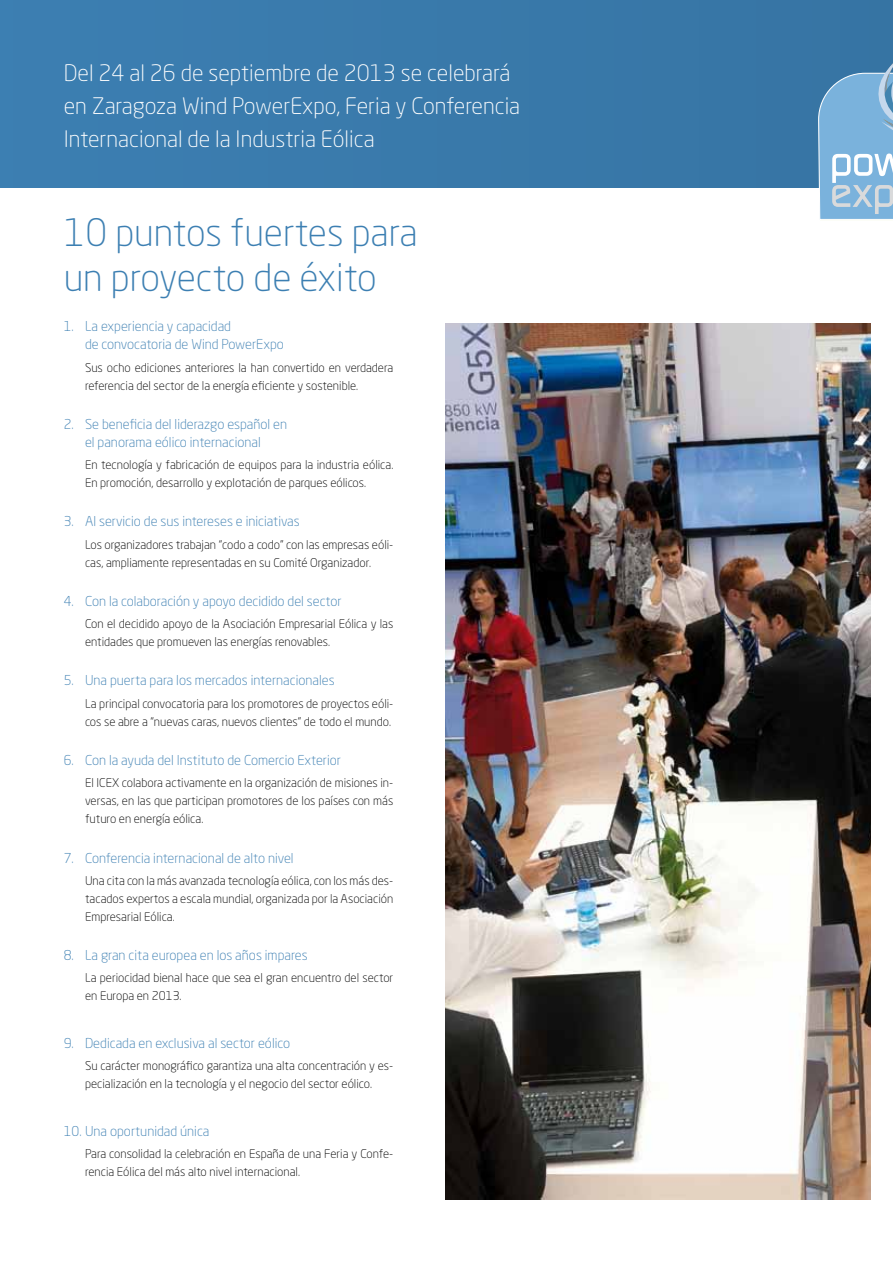
<style>
.page{position:relative;width:893px;height:1263px;background:#fff}
.page>*{position:absolute;margin:0;border:0;box-sizing:border-box;transform-origin:0 0}
.t1{font:300 37.5px/45px "Neo Sans Std";color:#3c7fb2}
.t2{font:300 22.5px/33px "Neo Sans Std";color:#fff}
.t3{font:300 13.5px/18px "Neo Sans Std";color:#3c7fb2}
.t4{font:300 12px/18px "Neo Sans Std";color:#000}
</style>
<div class="page">
<div style="left:0;top:0;width:893px;height:187px;background:#397aab"></div>
<svg style="left:817px;top:63px;width:76px;height:156px;background:#83b3d7"></svg>
<img style="left:445px;top:323px;width:426px;height:876px">
<h2 class="t2" style="left:64px;top:56px;width:458px">Del 24 al 26 de septiembre de 2013 se celebrará en Zaragoza Wind PowerExpo, Feria y Conferencia<br>Internacional de la Industria Eólica</h2>
<h1 class="t1" style="left:64px;top:209px;width:355px">10 puntos fuertes para un proyecto de éxito</h1>
<p class="t3" style="left:85px;top:317px;width:200px;text-indent:-21px">1. La experiencia y capacidad<br>de convocatoria de Wind PowerExpo</p>
<p class="t4" style="left:85px;top:358px;width:310px">Sus ocho ediciones anteriores la han convertido en verdadera referencia del sector de la energía eficiente y sostenible.</p>
<p class="t3" style="left:64px;top:415px;width:225px;text-align:center">2. Se beneficia del liderazgo español en el panorama eólico internacional</p>
<p class="t4" style="left:85px;top:456px;width:310px">En tecnología y fabricación de equipos para la industria eólica.<br>En promoción, desarrollo y explotación de parques eólicos.</p>
<p class="t3" style="left:64px;top:512px;width:238px">3. Al servicio de sus intereses e iniciativas</p>
<p class="t4" style="left:85px;top:535px;width:310px">Los organizadores trabajan “codo a codo” con las empresas eóli&shy;cas, ampliamente representadas en su Comité Organizador.</p>
<p class="t3" style="left:64px;top:592px;width:279px">4. Con la colaboración y apoyo decidido del sector</p>
<p class="t4" style="left:85px;top:615px;width:310px">Con el decidido apoyo de la Asociación Empresarial Eólica y las entidades que promueven las energías renovables.</p>
<p class="t3" style="left:64px;top:671px;width:272px">5. Una puerta para los mercados internacionales</p>
<p class="t4" style="left:85px;top:694px;width:310px">La principal convocatoria para los promotores de proyectos eóli&shy;cos se abre a “nuevas caras, nuevos clientes” de todo el mundo.</p>
<p class="t3" style="left:64px;top:751px;width:279px">6. Con la ayuda del Instituto de Comercio Exterior</p>
<p class="t4" style="left:85px;top:774px;width:310px;text-align:justify">El ICEX colabora activamente en la organización de misiones in&shy;versas, en las que participan promotores de los países con más futuro en energía eólica.</p>
<p class="t3" style="left:64px;top:848px;width:231px">7. Conferencia internacional de alto nivel</p>
<p class="t4" style="left:85px;top:871px;width:310px;text-align:justify">Una cita con la más avanzada tecnología eólica, con los más des&shy;tacados expertos a escala mundial, organizada por la Asociación Empresarial Eólica.</p>
<p class="t3" style="left:64px;top:946px;width:245px">8. La gran cita europea en los años impares</p>
<p class="t4" style="left:85px;top:969px;width:310px">La periocidad bienal hace que sea el gran encuentro del sector en Europa en 2013.</p>
<p class="t3" style="left:64px;top:1034px;width:228px">9. Dedicada en exclusiva al sector eólico</p>
<p class="t4" style="left:85px;top:1057px;width:310px">Su carácter monográfico garantiza una alta concentración y es&shy;pecialización en la tecnología y el negocio del sector eólico.</p>
<p class="t3" style="left:64px;top:1122px;width:147px">10. Una oportunidad única</p>
<p class="t4" style="left:85px;top:1145px;width:310px">Para consolidad la celebración en España de una Feria y Confe&shy;rencia Eólica del más alto nivel internacional.</p>
</div>
